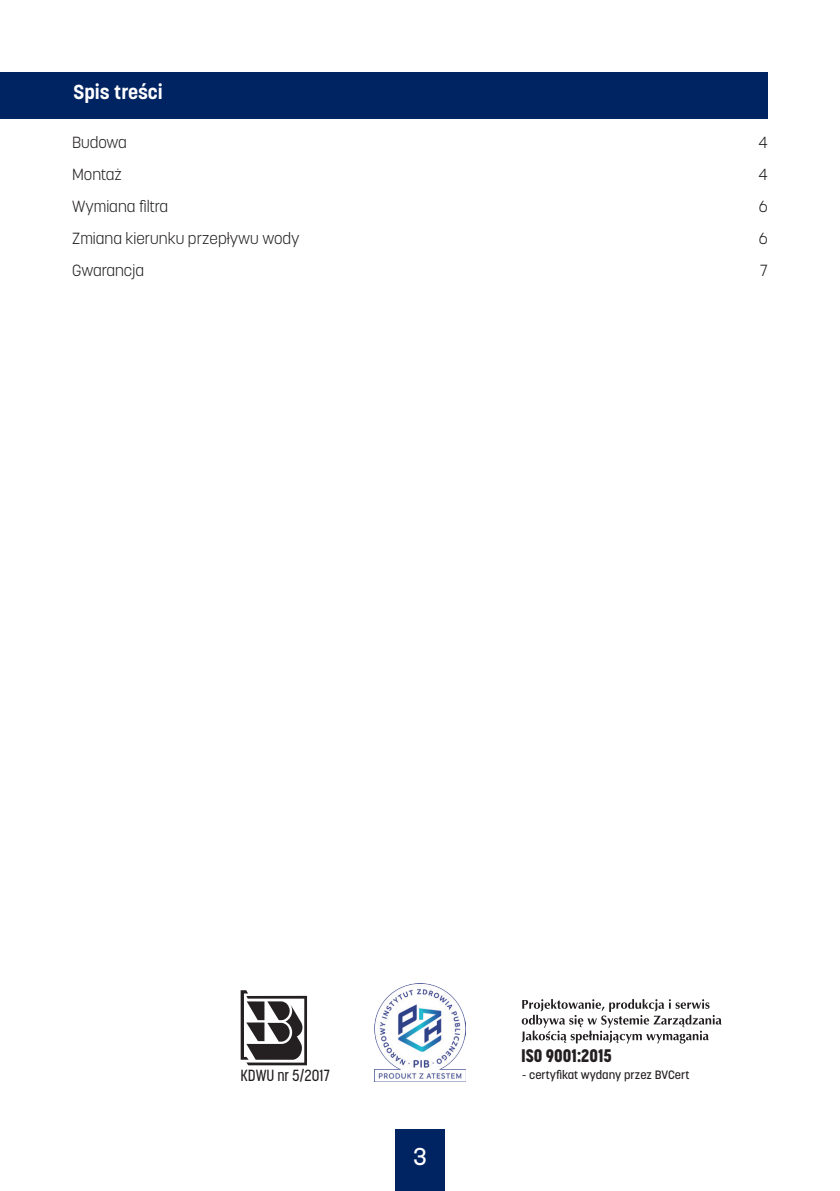
<style>
.page{position:relative;width:840px;height:1191px;background:#fff}
.page>*{position:absolute;margin:0;border:0;box-sizing:border-box;transform-origin:0 0}
.t1{font:500 24px "Korolev";color:#fff}
.t2{font:700 20px "Korolev";color:#fff}
.t3{font:800 18px "Korolev Condensed";color:#231f20}
.t4{font:300 16px "Korolev";color:#231f20}
.t5{font:500 16px "Korolev Condensed";color:#231f20}
.t6{font:500 12px "Korolev";color:#231f20}
</style>
<div class="page">
<div style="left:395px;top:1129px;width:49px;height:62px;background:#002361"></div>
<div style="left:0;top:72px;width:767px;height:47px;background:#002361"></div>
<img style="left:374px;top:983px;width:91px;height:98px">
<svg style="left:240px;top:990px;width:67px;height:75px"></svg>
<svg style="left:521px;top:999px;width:200px;height:44px"></svg>
<p class="t2" style="left:73px;top:79px;width:91px">Spis treści</p>
<p class="t4" style="left:72px;top:132px;width:56px">Budowa</p>
<p class="t4" style="left:72px;top:164px;width:51px">Montaż</p>
<p class="t4" style="left:72px;top:196px;width:98px">Wymiana filtra</p>
<p class="t4" style="left:72px;top:228px;width:229px">Zmiana kierunku przepływu wody</p>
<p class="t4" style="left:72px;top:260px;width:73px">Gwarancja</p>
<p class="t4" style="left:758px;top:132px;width:11px">4</p>
<p class="t4" style="left:758px;top:164px;width:11px">4</p>
<p class="t4" style="left:758px;top:196px;width:11px">6</p>
<p class="t4" style="left:758px;top:228px;width:11px">6</p>
<p class="t4" style="left:759px;top:260px;width:9px">7</p>
<p class="t5" style="left:240px;top:1066px;width:91px">KDWU nr 5/2017</p>
<h1 class="t1" style="left:413px;top:1141px;width:15px">3</h1>
<p class="t3" style="left:521px;top:1044px;width:92px">ISO 9001:2015</p>
<p class="t6" style="left:522px;top:1067px;width:169px">- certyfikat wydany przez BVCert</p>
</div>
